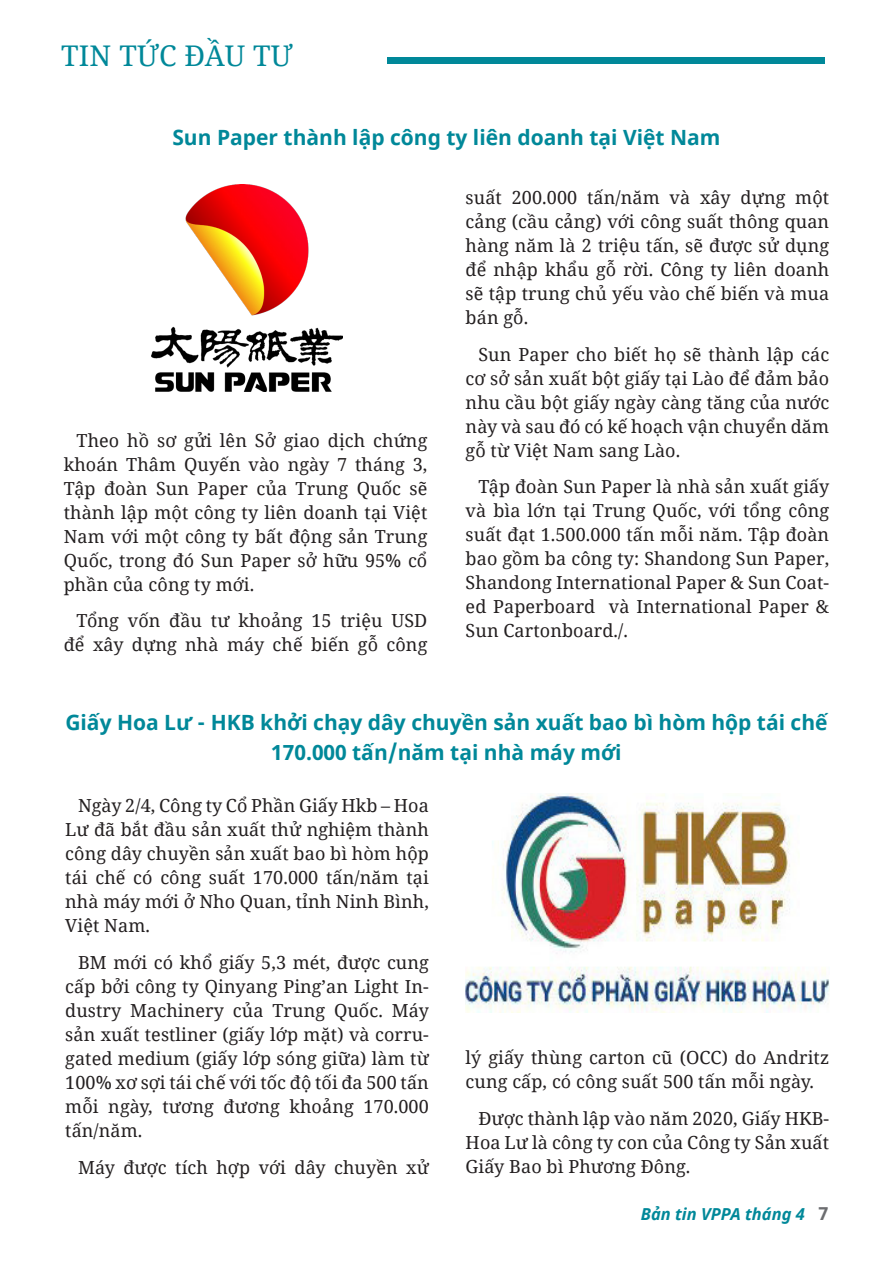
<style>
.page{position:relative;width:893px;height:1263px;background:#fff}
.page>*{position:absolute;margin:0;border:0;box-sizing:border-box;transform-origin:0 0}
.t1{font:28.5px "Noto Serif";letter-spacing:.01em;color:#089}
.t2{font:700 21px/30px "Noto Sans";color:#089;text-align:center}
.t3{font:18px/24px "Noto Serif";letter-spacing:.005em;color:#231f20;text-align:justify}
.t4{font:italic 700 16.5px "Noto Sans";color:#089}
.s1{font-style:normal;font-size:18px;color:#6c6d70}
</style>
<div class="page">
<div style="left:387px;top:58px;width:437px;height:6px;background:#089"></div>
<img style="left:152px;top:184px;width:190px;height:208px">
<img style="left:466px;top:793px;width:363px;height:219px">
<p class="t1" style="left:61px;top:36px;width:233px">TIN TỨC ĐẦU TƯ</p>
<p class="t2" style="left:172px;top:123px;width:550px">Sun Paper thành lập công ty liên doanh tại Việt Nam</p>
<p class="t3" style="left:466px;top:185px;width:365px">suất 200.000 tấn/năm và xây dựng một cảng (cầu cảng) với công suất thông quan hàng năm là 2 triệu tấn, sẽ được sử dụng để nhập khẩu gỗ rời. Công ty liên doanh sẽ tập trung chủ yếu vào chế biến và mua bán gỗ.</p>
<p class="t3" style="left:466px;top:341px;width:365px;text-indent:13px">Sun Paper cho biết họ sẽ thành lập các cơ sở sản xuất bột giấy tại Lào để đảm bảo nhu cầu bột giấy ngày càng tăng của nước này và sau đó có kế hoạch vận chuyển dăm gỗ từ Việt Nam sang Lào.</p>
<p class="t3" style="left:466px;top:474px;width:365px;text-indent:13px">Tập đoàn Sun Paper là nhà sản xuất giấy và bìa lớn tại Trung Quốc, với tổng công suất đạt 1.500.000 tấn mỗi năm. Tập đoàn bao gồm ba công ty: Shandong Sun Paper, Shandong International Paper &amp; Sun Coat&shy;ed Paperboard và International Paper &amp; Sun Cartonboard./.</p>
<p class="t3" style="left:64px;top:427px;width:365px;text-indent:13px">Theo hồ sơ gửi lên Sở giao dịch chứng khoán Thâm Quyến vào ngày 7 tháng 3, Tập đoàn Sun Paper của Trung Quốc sẽ thành lập một công ty liên doanh tại Việt Nam với một công ty bất động sản Trung Quốc, trong đó Sun Paper sở hữu 95% cổ phần của công ty mới.</p>
<p class="t3" style="left:64px;top:608px;width:365px;text-align:right">Tổng vốn đầu tư khoảng 15 triệu USD để xây dựng nhà máy chế biến gỗ công</p>
<p class="t2" style="left:65px;top:708px;width:764px">Giấy Hoa Lư - HKB khởi chạy dây chuyền sản xuất bao bì hòm hộp tái chế<br>170.000 tấn/năm tại nhà máy mới</p>
<p class="t3" style="left:65px;top:793px;width:365px;text-indent:13px">Ngày 2/4, Công ty Cổ Phần Giấy Hkb – Hoa Lư đã bắt đầu sản xuất thử nghiệm thành công dây chuyền sản xuất bao bì hòm hộp tái chế có công suất 170.000 tấn/năm tại nhà máy mới ở Nho Quan, tỉnh Ninh Bình, Việt Nam.</p>
<p class="t3" style="left:65px;top:950px;width:365px;text-indent:13px">BM mới có khổ giấy 5,3 mét, được cung cấp bởi công ty Qinyang Ping’an Light In&shy;dustry Machinery của Trung Quốc. Máy sản xuất testliner (giấy lớp mặt) và corru&shy;gated medium (giấy lớp sóng giữa) làm từ 100% xơ sợi tái chế với tốc độ tối đa 500 tấn mỗi ngày, tương đương khoảng 170.000 tấn/năm.</p>
<p class="t3" style="left:78px;top:1155px;width:352px">Máy được tích hợp với dây chuyền xử</p>
<p class="t3" style="left:466px;top:1045px;width:365px">lý giấy thùng carton cũ (OCC) do Andritz cung cấp, có công suất 500 tấn mỗi ngày.</p>
<p class="t3" style="left:466px;top:1106px;width:365px;text-indent:13px">Được thành lập vào năm 2020, Giấy HKB-Hoa Lư là công ty con của Công ty Sản xuất Giấy Bao bì Phương Đông.</p>
<p class="t4" style="left:641px;top:1202px;width:189px">Bản tin VPPA tháng 4 <span class="s1">7</span></p>
</div>
